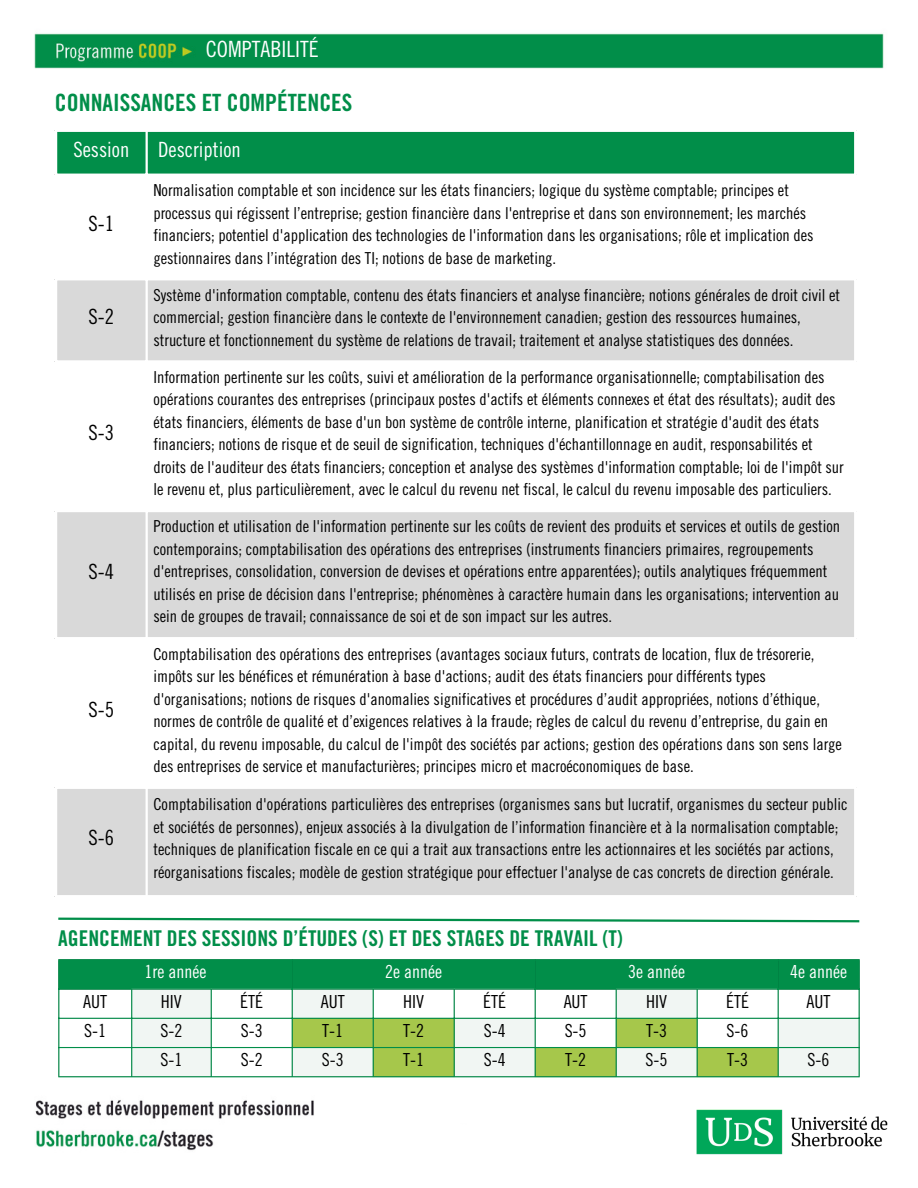
<style>
.page{position:relative;width:918px;height:1188px;background:#fff}
.page>*{position:absolute;margin:0;border:0;box-sizing:border-box;transform-origin:0 0}
.t1{font:23.85px "Trade Gothic LT Std Bd Cn 20";color:#018e49}
.t2{font:22.35px "Trade Gothic LT Std Cn 18";color:#fff}
.t3{font:21.75px "Trade Gothic LT Std Bd Cn 20";color:#018e49}
.t4{font:21px "Trade Gothic LT Std Cn 18";color:#fff}
.t5{font:21px "Trade Gothic LT Std Cn 18";color:#000}
.t6{font:18px "Trade Gothic LT Std Cn 18";color:#000}
.t7{font:18px "Trade Gothic LT Std Cn 18";color:#fff}
.t8{font:16.5px/22.5px "Trade Gothic LT Std Cn 18";color:#000}
</style>
<div class="page">
<img style="left:34px;top:33px;width:850px;height:1118px">
<div style="left:643px;top:1082px;width:275px;height:106px;background:#fff"></div>
<img style="left:696px;top:1109px;width:192px;height:46px">
<div style="left:316px;top:1092px;width:286px;height:30px;background:#fff"></div>
<div style="left:57px;top:132px;width:797px;height:42px;background:#018e49"></div>
<div style="left:57px;top:280px;width:797px;height:615px;background:#d9d9d9"></div>
<svg style="left:57px;top:363px;width:797px;height:424px"></svg>
<hr style="left:55px;top:132px;width:2px;height:763px;background:#fff">
<hr style="left:146px;top:132px;width:2px;height:763px;background:#fff">
<hr style="left:854px;top:132px;width:2px;height:763px;background:#fff">
<hr style="left:55px;top:130px;width:801px;height:2px;background:#fff">
<hr style="left:55px;top:174px;width:801px;height:2px;background:#fff">
<hr style="left:55px;top:278px;width:801px;height:2px;background:#fff">
<hr style="left:55px;top:360px;width:801px;height:3px;background:#fff">
<hr style="left:55px;top:510px;width:801px;height:2px;background:#fff">
<hr style="left:55px;top:637px;width:801px;height:2px;background:#fff">
<hr style="left:55px;top:787px;width:801px;height:2px;background:#fff">
<hr style="left:55px;top:895px;width:801px;height:2px;background:#fff">
<svg style="left:56px;top:916px;width:806px;height:8px"></svg>
<div style="left:59px;top:960px;width:800px;height:28px;background:#018e49"></div>
<svg style="left:132px;top:990px;width:727px;height:86px;fill:#f1f6f3"></svg>
<svg style="left:212px;top:990px;width:566px;height:86px"></svg>
<svg style="left:293px;top:1019px;width:485px;height:57px"></svg>
<hr style="left:58px;top:960px;width:1px;height:116px;background:#018e49">
<hr style="left:131px;top:990px;width:1px;height:86px;background:#018e49">
<hr style="left:211px;top:990px;width:1px;height:86px;background:#018e49">
<hr style="left:292px;top:960px;width:1px;height:116px;background:#018e49">
<hr style="left:373px;top:990px;width:1px;height:86px;background:#018e49">
<hr style="left:454px;top:990px;width:1px;height:86px;background:#018e49">
<hr style="left:535px;top:960px;width:1px;height:116px;background:#018e49">
<hr style="left:616px;top:990px;width:1px;height:86px;background:#018e49">
<hr style="left:697px;top:990px;width:1px;height:86px;background:#018e49">
<hr style="left:778px;top:960px;width:1px;height:116px;background:#018e49">
<hr style="left:859px;top:960px;width:1px;height:116px;background:#018e49">
<hr style="left:58px;top:959px;width:802px;height:1px;background:#018e49">
<hr style="left:58px;top:988px;width:802px;height:2px;background:#018e49">
<hr style="left:58px;top:1018px;width:802px;height:1px;background:#018e49">
<hr style="left:58px;top:1047px;width:802px;height:1px;background:#018e49">
<hr style="left:58px;top:1076px;width:802px;height:1px;background:#018e49">
<p class="t2" style="left:206px;top:41px;width:115px">COMPTABILITÉ</p>
<p class="t1" style="left:55px;top:93px;width:299px">CONNAISSANCES ET COMPÉTENCES</p>
<p class="t4" style="left:73px;top:142px;width:57px">Session</p>
<p class="t4" style="left:158px;top:142px;width:84px">Description</p>
<p class="t5" style="left:89px;top:216px;width:27px">S-1</p>
<p class="t5" style="left:89px;top:309px;width:27px">S-2</p>
<p class="t5" style="left:89px;top:425px;width:27px">S-3</p>
<p class="t5" style="left:89px;top:563px;width:27px">S-4</p>
<p class="t5" style="left:89px;top:702px;width:27px">S-5</p>
<p class="t5" style="left:89px;top:830px;width:27px">S-6</p>
<p class="t8" style="left:153px;top:181px;width:662px">Normalisation comptable et son incidence sur les états financiers; logique du système comptable; principes et processus qui régissent l’entreprise; gestion financière dans l'entreprise et dans son environnement; les marchés financiers; potentiel d'application des technologies de l'information dans les organisations; rôle et implication des gestionnaires dans l’intégration des TI; notions de base de marketing.</p>
<p class="t8" style="left:153px;top:286px;width:688px">Système d'information comptable, contenu des états financiers et analyse financière; notions générales de droit civil et commercial; gestion financière dans le contexte de l'environnement canadien; gestion des ressources humaines, structure et fonctionnement du système de relations de travail; traitement et analyse statistiques des données.</p>
<p class="t8" style="left:153px;top:368px;width:692px">Information pertinente sur les coûts, suivi et amélioration de la performance organisationnelle; comptabilisation des opérations courantes des entreprises (principaux postes d'actifs et éléments connexes et état des résultats); audit des états financiers, éléments de base d'un bon système de contrôle interne, planification et stratégie d'audit des états financiers; notions de risque et de seuil de signification, techniques d'échantillonnage en audit, responsabilités et droits de l'auditeur des états financiers; conception et analyse des systèmes d'information comptable; loi de l'impôt sur le revenu et, plus particulièrement, avec le calcul du revenu net fiscal, le calcul du revenu imposable des particuliers.</p>
<p class="t8" style="left:153px;top:518px;width:688px">Production et utilisation de l'information pertinente sur les coûts de revient des produits et services et outils de gestion contemporains; comptabilisation des opérations des entreprises (instruments financiers primaires, regroupements d'entreprises, consolidation, conversion de devises et opérations entre apparentées); outils analytiques fréquemment utilisés en prise de décision dans l'entreprise; phénomènes à caractère humain dans les organisations; intervention au sein de groupes de travail; connaissance de soi et de son impact sur les autres.</p>
<p class="t8" style="left:153px;top:645px;width:690px">Comptabilisation des opérations des entreprises (avantages sociaux futurs, contrats de location, flux de trésorerie, impôts sur les bénéfices et rémunération à base d'actions; audit des états financiers pour différents types d'organisations; notions de risques d'anomalies significatives et procédures d’audit appropriées, notions d’éthique, normes de contrôle de qualité et d’exigences relatives à la fraude; règles de calcul du revenu d’entreprise, du gain en capital, du revenu imposable, du calcul de l'impôt des sociétés par actions; gestion des opérations dans son sens large des entreprises de service et manufacturières; principes micro et macroéconomiques de base.</p>
<p class="t8" style="left:153px;top:795px;width:696px">Comptabilisation d'opérations particulières des entreprises (organismes sans but lucratif, organismes du secteur public et sociétés de personnes), enjeux associés à la divulgation de l’information financière et à la normalisation comptable; techniques de planification fiscale en ce qui a trait aux transactions entre les actionnaires et les sociétés par actions, réorganisations fiscales; modèle de gestion stratégique pour effectuer l'analyse de cas concrets de direction générale.</p>
<p class="t3" style="left:58px;top:930px;width:566px">AGENCEMENT DES SESSIONS D’ÉTUDES (S) ET DES STAGES DE TRAVAIL (T)</p>
<p class="t7" style="left:145px;top:965px;width:63px">1re année</p>
<p class="t7" style="left:385px;top:965px;width:58px">2e année</p>
<p class="t7" style="left:628px;top:965px;width:58px">3e année</p>
<p class="t7" style="left:790px;top:965px;width:58px">4e année</p>
<p class="t6" style="left:83px;top:995px;width:25px">AUT</p>
<p class="t6" style="left:161px;top:995px;width:22px">HIV</p>
<p class="t6" style="left:240px;top:995px;width:24px">ÉTÉ</p>
<p class="t6" style="left:321px;top:995px;width:25px">AUT</p>
<p class="t6" style="left:403px;top:995px;width:22px">HIV</p>
<p class="t6" style="left:483px;top:995px;width:24px">ÉTÉ</p>
<p class="t6" style="left:564px;top:995px;width:25px">AUT</p>
<p class="t6" style="left:646px;top:995px;width:22px">HIV</p>
<p class="t6" style="left:726px;top:995px;width:24px">ÉTÉ</p>
<p class="t6" style="left:807px;top:995px;width:25px">AUT</p>
<p class="t6" style="left:84px;top:1024px;width:23px">S-1</p>
<p class="t6" style="left:160px;top:1024px;width:23px">S-2</p>
<p class="t6" style="left:241px;top:1024px;width:23px">S-3</p>
<p class="t6" style="left:322px;top:1024px;width:22px">T-1</p>
<p class="t6" style="left:403px;top:1024px;width:22px">T-2</p>
<p class="t6" style="left:484px;top:1024px;width:23px">S-4</p>
<p class="t6" style="left:565px;top:1024px;width:23px">S-5</p>
<p class="t6" style="left:646px;top:1024px;width:22px">T-3</p>
<p class="t6" style="left:727px;top:1024px;width:23px">S-6</p>
<p class="t6" style="left:160px;top:1053px;width:23px">S-1</p>
<p class="t6" style="left:241px;top:1053px;width:23px">S-2</p>
<p class="t6" style="left:322px;top:1053px;width:23px">S-3</p>
<p class="t6" style="left:403px;top:1053px;width:22px">T-1</p>
<p class="t6" style="left:484px;top:1053px;width:23px">S-4</p>
<p class="t6" style="left:565px;top:1053px;width:22px">T-2</p>
<p class="t6" style="left:646px;top:1053px;width:23px">S-5</p>
<p class="t6" style="left:727px;top:1053px;width:22px">T-3</p>
<p class="t6" style="left:808px;top:1053px;width:23px">S-6</p>
</div>
